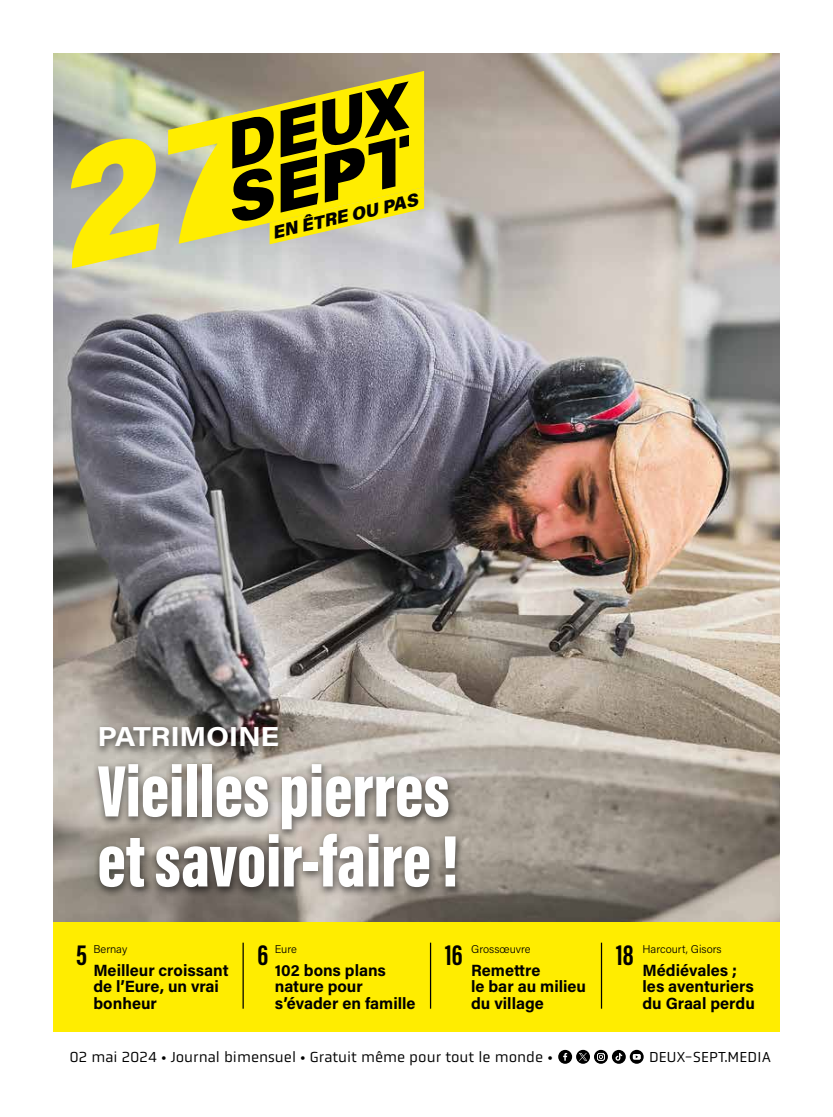
<style>
.page{position:relative;width:833px;height:1117px;background:#fff}
.page>*{position:absolute;margin:0;border:0;box-sizing:border-box;transform-origin:0 0}
.t1{font:900 75px/70px "Acumin Pro Extra Cond";color:#fff}
.t2{font:700 30px "Acumin Pro Extra Cond";color:#000}
.t3{font:700 27.5px "Acumin Pro";letter-spacing:-.01em;color:#fff;scale:1.1 1}
.t4{font:italic 18.12px "Acumin Variable Concept";color:#000}
.t5{font:700 16.25px/16.2px "Acumin Pro";color:#000}
.t6{font:15px "Obvia";color:#000}
.t7{font:300 11.25px "Acumin Pro";color:#000}
</style>
<div class="page">
<img style="left:53px;top:53px;width:727px;height:868px">
<div style="left:92px;top:722px;width:372px;height:175px;background:#000;opacity:.48"></div>
<svg style="left:612px;top:1049px;width:14px;height:14px"></svg>
<svg style="left:615px;top:1052px;width:7px;height:8px"></svg>
<div style="left:558px;top:1049px;width:14px;height:14px;background:#000;border-radius:50%"></div>
<svg style="left:563px;top:1053px;width:4px;height:7px"></svg>
<svg style="left:594px;top:1049px;width:14px;height:14px"></svg>
<svg style="left:630px;top:1049px;width:13px;height:14px"></svg>
<svg style="left:576px;top:1049px;width:14px;height:14px"></svg>
<svg style="left:579px;top:1052px;width:8px;height:8px"></svg>
<div style="left:53px;top:921px;width:727px;height:110px;background:#ffed00"></div>
<hr style="left:601px;top:942px;width:1px;height:66px;background:#000">
<hr style="left:430px;top:942px;width:1px;height:66px;background:#000">
<hr style="left:242px;top:942px;width:2px;height:66px;background:#000">
<svg style="left:71px;top:71px;width:353px;height:197px;background:#b6b050"></svg>
<p class="t4" style="left:269px;top:221px;width:150px;rotate:-13deg">EN ÊTRE OU PAS</p>
<h3 class="t3" style="left:97px;top:717px;width:167px">PATRIMOINE</h3>
<h1 class="t1" style="left:97px;top:755px;width:362px">Vieilles pierres et savoir-faire!</h1>
<h2 class="t2" style="left:445px;top:935px;width:19px">16</h2>
<p class="t7" style="left:642px;top:940px;width:81px">Harcourt, Gisors</p>
<p class="t5" style="left:642px;top:961px;width:114px">Médiévales ; les aventuriers du Graal perdu</p>
<h2 class="t2" style="left:258px;top:935px;width:12px">6</h2>
<p class="t7" style="left:471px;top:940px;width:61px">Grossœuvre</p>
<p class="t5" style="left:471px;top:961px;width:116px">Remettre<br>le bar au milieu du village</p>
<h2 class="t2" style="left:76px;top:935px;width:12px">5</h2>
<p class="t7" style="left:275px;top:940px;width:23px">Eure</p>
<p class="t5" style="left:275px;top:961px;width:142px">102 bons plans nature pour s’évader en famille</p>
<p class="t7" style="left:93px;top:940px;width:35px">Bernay</p>
<p class="t5" style="left:93px;top:961px;width:137px">Meilleur croissant de l’Eure, un vrai bonheur</p>
<h2 class="t2" style="left:616px;top:935px;width:19px">18</h2>
<p class="t6" style="left:69px;top:1047px;width:485px">02 mai 2024 • Journal bimensuel • Gratuit même pour tout le monde •</p>
<p class="t6" style="left:649px;top:1047px;width:123px">DEUX-SEPT.MEDIA</p>
</div>
